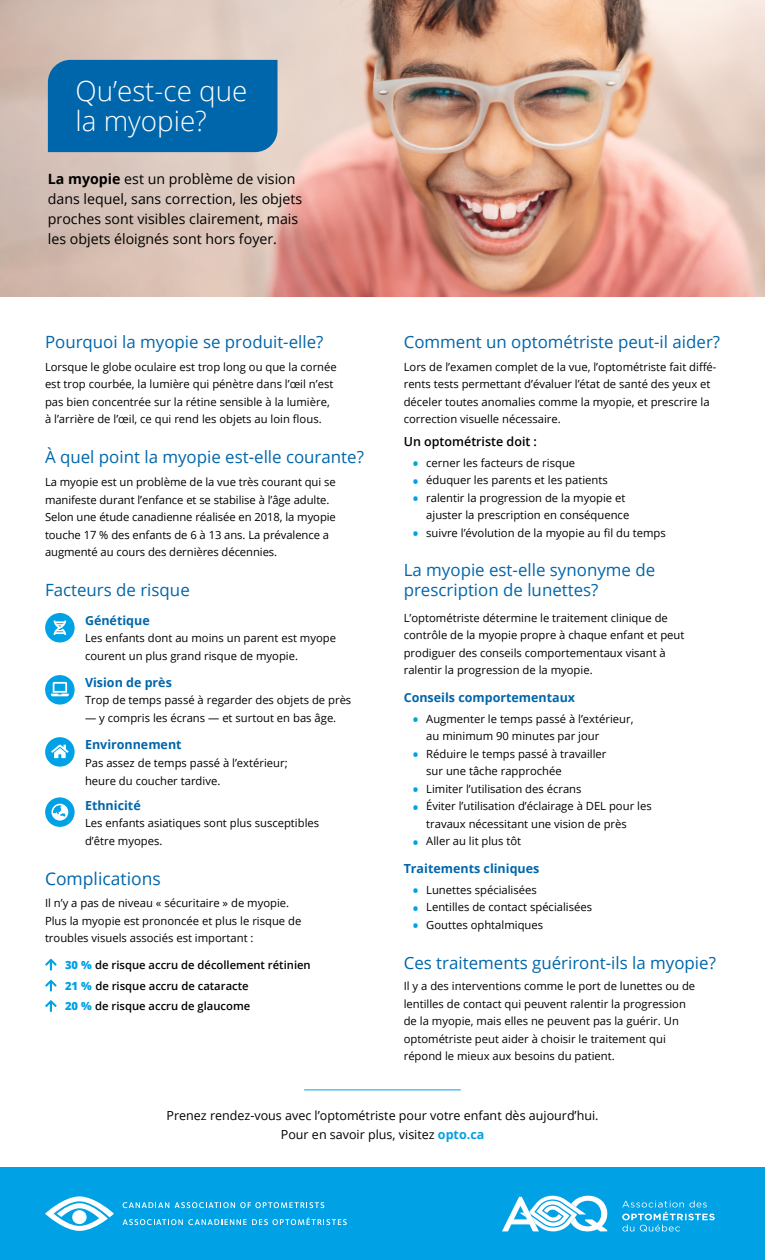
<style>
.page{position:relative;width:765px;height:1260px;background:#fff}
.page>*{position:absolute;margin:0;border:0;box-sizing:border-box;transform-origin:0 0}
.t1{font:300 27.75px/30.6px "Open Sans";color:#fff}
.t2{font:17.5px "Open Sans";color:#0066ab}
.t3{font:16.88px/20px "Open Sans";color:#0066ab}
.t4{font:14.12px/20.1px "Open Sans";color:#000}
.t5{font:12.5px "Open Sans";color:#000}
.t6{font:700 12.5px "Open Sans";color:#0066ab}
.t7{font:600 12.5px "Open Sans";color:#000}
.t8{font:11.25px/17.5px "Open Sans";color:#000}
.t9{font:600 11.25px "Open Sans";color:#000}
.s1{font-weight:700}
.s2{font-weight:800;color:#00a1e5}
.s3{font-weight:700;font-size:15px;color:#00a1e5}
.s4{font-weight:700;color:#00a1e5}
</style>
<div class="page">
<div style="left:45px;top:613px;width:30px;height:29px;background:#00a1e5;border-radius:50%"></div>
<svg style="left:54px;top:621px;width:12px;height:14px"></svg>
<svg style="left:45px;top:675px;width:30px;height:30px"></svg>
<svg style="left:51px;top:682px;width:18px;height:14px"></svg>
<div style="left:45px;top:737px;width:30px;height:30px;background:#00a1e5;border-radius:50%"></div>
<svg style="left:51px;top:745px;width:18px;height:13px"></svg>
<div style="left:45px;top:797px;width:30px;height:30px;background:#00a1e5;border-radius:50%"></div>
<svg style="left:51px;top:804px;width:17px;height:17px"></svg>
<svg style="left:45px;top:959px;width:12px;height:11px"></svg>
<svg style="left:45px;top:980px;width:12px;height:11px"></svg>
<svg style="left:45px;top:1000px;width:12px;height:12px"></svg>
<img style="left:0;top:0;width:765px;height:297px">
<div style="left:48px;top:60px;width:230px;height:92px;background:#0066ab"></div>
<div style="left:0;top:1167px;width:765px;height:93px;background:#00a1e5"></div>
<svg style="left:45px;top:1196px;width:69px;height:35px"></svg>
<svg style="left:123px;top:1217px;width:224px;height:8px"></svg>
<svg style="left:123px;top:1202px;width:46px;height:6px"></svg>
<svg style="left:175px;top:1202px;width:149px;height:6px"></svg>
<hr style="left:304px;top:1090px;width:157px;height:1px;background:#00a1e5">
<svg style="left:502px;top:1195px;width:106px;height:37px"></svg>
<svg style="left:622px;top:1201px;width:93px;height:31px"></svg>
<p class="t1" style="left:75px;top:75px;width:173px">Qu’est‑ce que la myopie?</p>
<p class="t4" style="left:48px;top:168px;width:256px"><span class="s1">La myopie</span> est un problème de vision dans lequel, sans correction, les objets proches sont visibles clairement, mais les objets éloignés sont hors foyer.</p>
<p class="t3" style="left:45px;top:332px;width:280px">Pourquoi la myopie se produit‑elle?</p>
<p class="t8" style="left:45px;top:358px;width:293px">Lorsque le globe oculaire est trop long ou que la cornée est trop courbée, la lumière qui pénètre dans l’œil n’est pas bien concentrée sur la rétine sensible à la lumière, à l’arrière de l’œil, ce qui rend les objets au loin flous.</p>
<p class="t3" style="left:45px;top:447px;width:320px">À quel point la myopie est‑elle courante?</p>
<p class="t8" style="left:45px;top:473px;width:292px">La myopie est un problème de la vue très courant qui se manifeste durant l’enfance et se stabilise à l’âge adulte.<br>Selon une étude canadienne réalisée en 2018, la myopie touche 17 % des enfants de 6 à 13 ans. La prévalence a augmenté au cours des dernières décennies.</p>
<p class="t3" style="left:45px;top:579px;width:146px">Facteurs de risque</p>
<p class="t8" style="left:85px;top:629px;width:253px">Les enfants dont au moins un parent est myope courent un plus grand risque de myopie.</p>
<p class="t6" style="left:85px;top:611px;width:66px">Génétique</p>
<p class="t6" style="left:85px;top:673px;width:88px">Vision de près</p>
<p class="t8" style="left:85px;top:691px;width:268px">Trop de temps passé à regarder des objets de près</p>
<p class="t8" style="left:85px;top:709px;width:253px">— y compris les écrans — et surtout en bas âge.</p>
<p class="t6" style="left:85px;top:736px;width:98px">Environnement</p>
<p class="t8" style="left:85px;top:754px;width:204px">Pas assez de temps passé à l’extérieur; heure du coucher tardive.</p>
<p class="t6" style="left:85px;top:796px;width:57px">Ethnicité</p>
<p class="t8" style="left:85px;top:814px;width:236px">Les enfants asiatiques sont plus susceptibles d’être myopes.</p>
<p class="t2" style="left:45px;top:867px;width:117px">Complications</p>
<p class="t8" style="left:45px;top:894px;width:258px">Il n’y a pas de niveau « sécuritaire » de myopie.<br>Plus la myopie est prononcée et plus le risque de troubles visuels associés est important :</p>
<p class="t9" style="left:65px;top:978px;width:185px"><span class="s2">21 %</span> de risque accru de cataracte</p>
<p class="t9" style="left:65px;top:957px;width:247px"><span class="s2">30 %</span> de risque accru de décollement rétinien</p>
<p class="t9" style="left:65px;top:998px;width:187px"><span class="s2">20 %</span> de risque accru de glaucome</p>
<p class="t3" style="left:404px;top:332px;width:318px">Comment un optométriste peut‑il aider?</p>
<p class="t8" style="left:404px;top:358px;width:314px">Lors de l’examen complet de la vue, l’optométriste fait diffé‑ rents tests permettant d’évaluer l’état de santé des yeux et déceler toutes anomalies comme la myopie, et prescrire la correction visuelle nécessaire.</p>
<p class="t7" style="left:404px;top:433px;width:135px">Un optométriste doit :</p>
<p class="t8" style="left:413px;top:453px;width:164px"><span class="s3">•</span> cerner les facteurs de risque</p>
<p class="t8" style="left:413px;top:471px;width:197px"><span class="s3">•</span> éduquer les parents et les patients</p>
<p class="t8" style="left:426px;top:488px;width:205px;text-indent:-13px"><span class="s3">•</span> ralentir la progression de la myopie et ajuster la prescription en conséquence</p>
<p class="t8" style="left:413px;top:523px;width:255px"><span class="s3">•</span> suivre l’évolution de la myopie au fil du temps</p>
<p class="t3" style="left:404px;top:560px;width:253px">La myopie est‑elle synonyme de prescription de lunettes?</p>
<p class="t8" style="left:404px;top:608px;width:282px">L’optométriste détermine le traitement clinique de contrôle de la myopie propre à chaque enfant et peut prodiguer des conseils comportementaux visant à ralentir la progression de la myopie.</p>
<p class="t6" style="left:404px;top:688px;width:173px">Conseils comportementaux</p>
<p class="t8" style="left:426px;top:710px;width:209px;text-indent:-13px"><span class="s3">•</span> Augmenter le temps passé à l’extérieur, au minimum 90 minutes par jour</p>
<p class="t8" style="left:426px;top:745px;width:182px;text-indent:-13px"><span class="s3">•</span> Réduire le temps passé à travailler sur une tâche rapprochée</p>
<p class="t8" style="left:413px;top:780px;width:170px"><span class="s3">•</span> Limiter l’utilisation des écrans</p>
<p class="t8" style="left:426px;top:797px;width:227px;text-indent:-13px"><span class="s3">•</span> Éviter l’utilisation d’éclairage à DEL pour les travaux nécessitant une vision de près</p>
<p class="t8" style="left:413px;top:832px;width:110px"><span class="s3">•</span> Aller au lit plus tôt</p>
<p class="t6" style="left:404px;top:859px;width:137px">Traitements cliniques</p>
<p class="t8" style="left:413px;top:881px;width:126px"><span class="s3">•</span> Lunettes spécialisées</p>
<p class="t8" style="left:413px;top:898px;width:181px"><span class="s3">•</span> Lentilles de contact spécialisées</p>
<p class="t8" style="left:413px;top:916px;width:132px"><span class="s3">•</span> Gouttes ophtalmiques</p>
<p class="t3" style="left:404px;top:952px;width:314px">Ces traitements guériront‑ils la myopie?</p>
<p class="t8" style="left:404px;top:977px;width:293px">Il y a des interventions comme le port de lunettes ou de lentilles de contact qui peuvent ralentir la progression de la myopie, mais elles ne peuvent pas la guérir. Un optométriste peut aider à choisir le traitement qui répond le mieux aux besoins du patient.</p>
<p class="t5" style="left:167px;top:1107px;width:433px">Prenez rendez‑vous avec l’optométriste pour votre enfant dès aujourd’hui.</p>
<p class="t5" style="left:281px;top:1126px;width:205px">Pour en savoir plus, visitez <span class="s4">opto.ca</span></p>
</div>
